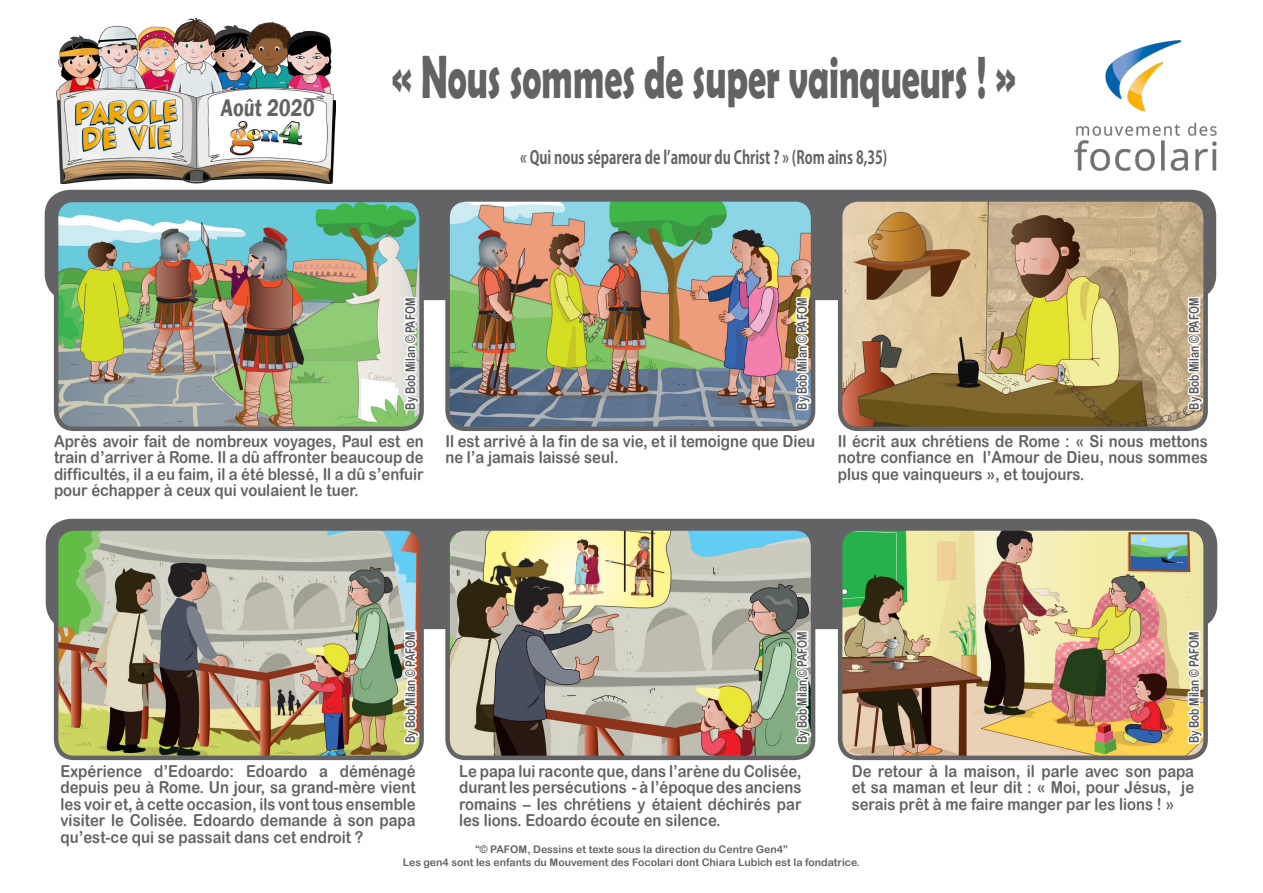
<style>
.page{position:relative;width:1263px;height:893px;background:#fff}
.page>*{position:absolute;margin:0;border:0;box-sizing:border-box;transform-origin:0 0}
.t1{font:700 60px "Berlin Sans FB Demi";color:#636366;scale:.6 1}
.t2{font:600 24.75px "Franklin Gothic";color:#636366;scale:.82 1}
.t3{font:700 18px "Koz Go Pr 6 N";color:#636366;scale:.75 1}
.t4{font:16.5px/16.5px "Arial Rounded MT Bold";color:#636366;text-align:justify;scale:.9 1}
.t5{font:13.5px "Arial Rounded MT Bold";color:#57585a;scale:.75 1}
.t6{font:10.5px "Arial Rounded MT Bold";color:#636366}
</style>
<div class="page">
<img style="left:1074px;top:40px;width:143px;height:131px">
<img style="left:57px;top:18px;width:278px;height:166px">
<div style="left:45px;top:190px;width:1171px;height:110px;background:#636366;border-radius:26px"></div>
<div style="left:46px;top:519px;width:1171px;height:110px;background:#636366;border-radius:26px"></div>
<img style="left:843px;top:531px;width:360px;height:224px">
<div style="left:838px;top:526px;width:370px;height:234px;border:4px solid #636366;border-radius:18px"></div>
<img style="left:450px;top:531px;width:363px;height:224px">
<div style="left:445px;top:526px;width:370px;height:234px;border:4px solid #636366;border-radius:18px"></div>
<img style="left:59px;top:531px;width:360px;height:224px">
<div style="left:54px;top:526px;width:370px;height:234px;border:4px solid #636366;border-radius:18px"></div>
<img style="left:843px;top:202px;width:360px;height:224px">
<div style="left:838px;top:197px;width:370px;height:234px;border:4px solid #636366;border-radius:18px"></div>
<img style="left:450px;top:202px;width:363px;height:224px">
<div style="left:445px;top:197px;width:370px;height:234px;border:4px solid #636366;border-radius:18px"></div>
<img style="left:59px;top:202px;width:360px;height:224px">
<div style="left:54px;top:197px;width:370px;height:234px;border:4px solid #636366;border-radius:18px"></div>
<svg style="left:1159px;top:628px;width:49px;height:119px"></svg>
<svg style="left:767px;top:628px;width:52px;height:119px"></svg>
<svg style="left:375px;top:628px;width:52px;height:119px"></svg>
<svg style="left:1159px;top:294px;width:49px;height:119px"></svg>
<img style="left:767px;top:294px;width:52px;height:119px">
<svg style="left:375px;top:294px;width:52px;height:119px"></svg>
<p class="t2" style="left:221px;top:93px;width:118px">Août 2020</p>
<p class="t1" style="left:392px;top:43px;width:1042px">« Nous sommes de super vainqueurs ! »</p>
<p class="t3" style="left:520px;top:147px;width:491px">« Qui nous séparera de l’amour du Christ ? » (Rom ains 8,35)</p>
<p class="t5" style="left:402px;top:410px;width:151px;rotate:-90deg">By Bob Milan © PAFOM</p>
<p class="t5" style="left:794px;top:410px;width:151px;rotate:-90deg">By Bob Milan © PAFOM</p>
<p class="t5" style="left:1186px;top:410px;width:151px;rotate:-90deg">By Bob Milan © PAFOM</p>
<p class="t4" style="left:54px;top:432px;width:412px">Après avoir fait de nombreux voyages, Paul est en train d’arriver à Rome. Il a dû affronter beaucoup de difficultés, il a eu faim, il a été blessé, Il a dû s’enfuir pour échapper à ceux qui voulaient le tuer.</p>
<p class="t4" style="left:445px;top:432px;width:412px">Il est arrivé à la fin de sa vie, et il temoigne que Dieu ne l’a jamais laissé seul.</p>
<p class="t4" style="left:838px;top:432px;width:413px">Il écrit aux chrétiens de Rome : « Si nous mettons notre confiance en l’Amour de Dieu, nous sommes plus que vainqueurs », et toujours.</p>
<p class="t5" style="left:402px;top:743px;width:151px;rotate:-90deg">By Bob Milan © PAFOM</p>
<p class="t5" style="left:794px;top:743px;width:151px;rotate:-90deg">By Bob Milan © PAFOM</p>
<p class="t5" style="left:1186px;top:743px;width:151px;rotate:-90deg">By Bob Milan © PAFOM</p>
<p class="t4" style="left:61px;top:762px;width:396px">Expérience d’Edoardo: Edoardo a déménagé depuis peu à Rome. Un jour, sa grand-mère vient les voir et, à cette occasion, ils vont tous ensemble visiter le Colisée. Edoardo demande à son papa qu’est-ce qui se passait dans cet endroit ?</p>
<p class="t4" style="left:459px;top:762px;width:382px">Le papa lui raconte que, dans l’arène du Colisée, durant les persécutions - à l’époque des anciens romains – les chrétiens y étaient déchirés par les lions. Edoardo écoute en silence.</p>
<p class="t4" style="left:852px;top:762px;width:382px">De retour à la maison, il parle avec son papa et sa maman et leur dit : « Moi, pour Jésus, je serais prêt à me faire manger par les lions ! »</p>
<p class="t6" style="left:475px;top:843px;width:314px">“© PAFOM, Dessins et texte sous la direction du Centre Gen4”</p>
<p class="t6" style="left:403px;top:856px;width:459px">Les gen4 sont les enfants du Mouvement des Focolari dont Chiara Lubich est la fondatrice.</p>
</div>
